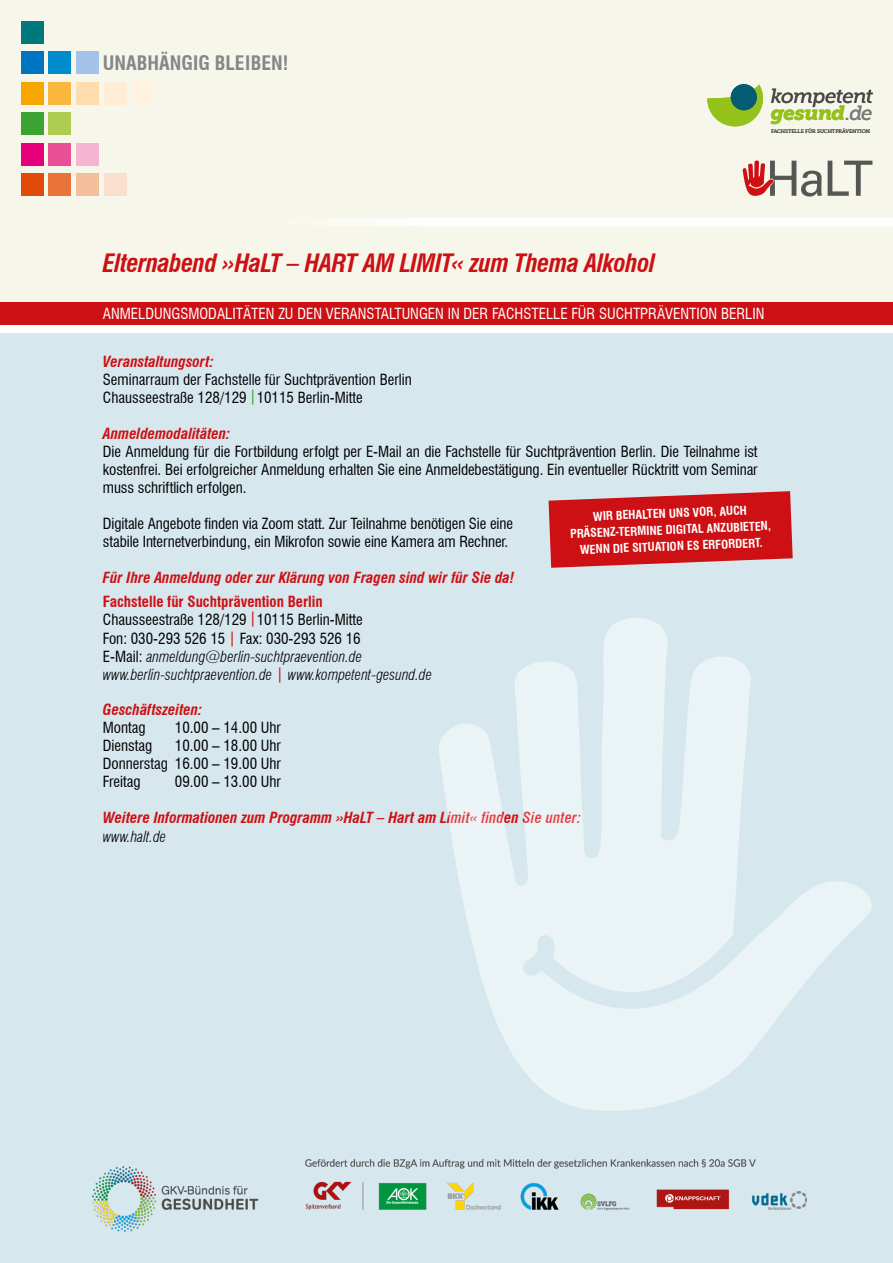
<style>
.page{position:relative;width:893px;height:1263px;background:#f7f6eb}
.page>*{position:absolute;margin:0;border:0;box-sizing:border-box;transform-origin:0 0}
.t1{font:italic 700 condensed 24.75px "Swiss 721 BT";letter-spacing:-.02em;color:#cd1013}
.t2{font:italic 20.4px "Museo Slab 500";letter-spacing:-.04em;color:#484847}
.t3{font:italic 20.4px "Museo Slab 900";letter-spacing:-.03em;color:#94c11a}
.t4{font:700 condensed 19.5px "Swiss 721 BT";color:#868786}
.t5{font:condensed 15px/18px "Swiss 721 BT";color:#000}
.t6{font:italic 700 condensed 15px "Swiss 721 BT";color:#cd1013}
.t7{font:italic 300 condensed 15px/18px "Swiss 721 BT";color:#000}
.t8{font:condensed 15px "Swiss 721 BT";color:#fff}
.t9{font:700 condensed 12px/16.5px "Swiss 721 BT";color:#fff;text-align:center}
.t10{font:5.1px "Museo Slab 500";letter-spacing:-.02em;color:#484847}
.s1{font-family:"Museo Slab 500";color:#7a7b7a}
.s2{color:#3ca432}
.s3{font-weight:700;color:#cd1013}
.s4{color:#cd1013}
.s5{font-weight:400;font-style:normal}
.s6{font-weight:400;font-style:normal;color:#cd1013}
</style>
<div class="page">
<div style="left:0;top:312px;width:893px;height:951px;background:#d7e7ee"></div>
<div style="left:0;top:325px;width:893px;height:8px;background:#fff"></div>
<div style="left:0;top:302px;width:893px;height:22px;background:#cd1013"></div>
<div style="left:0;top:218px;width:893px;height:8px;background:#fff"></div>
<div style="left:0;top:218px;width:459px;height:10px;background:#f7f6eb"></div>
<div style="left:21px;top:21px;width:22px;height:22px;background:#00797c"></div>
<div style="left:21px;top:52px;width:22px;height:22px;background:#0074be"></div>
<div style="left:49px;top:52px;width:22px;height:22px;background:#008bcd"></div>
<div style="left:76px;top:52px;width:23px;height:22px;background:#a3c3e8"></div>
<div style="left:21px;top:82px;width:22px;height:22px;background:#f7a600"></div>
<div style="left:49px;top:82px;width:22px;height:22px;background:#fab841"></div>
<div style="left:104px;top:82px;width:22px;height:22px;background:#feeed6"></div>
<div style="left:76px;top:82px;width:23px;height:22px;background:#fedcab"></div>
<div style="left:132px;top:82px;width:22px;height:22px;background:#fff2e0"></div>
<div style="left:21px;top:113px;width:22px;height:22px;background:#3ca432"></div>
<div style="left:49px;top:113px;width:22px;height:22px;background:#aecc52"></div>
<div style="left:21px;top:143px;width:22px;height:22px;background:#e5007c"></div>
<div style="left:49px;top:143px;width:22px;height:22px;background:#ea5097"></div>
<div style="left:76px;top:143px;width:23px;height:22px;background:#f5b4d2"></div>
<div style="left:21px;top:173px;width:22px;height:22px;background:#e04b09"></div>
<div style="left:49px;top:173px;width:22px;height:22px;background:#e8743a"></div>
<div style="left:76px;top:173px;width:23px;height:22px;background:#f5be9b"></div>
<div style="left:104px;top:173px;width:22px;height:22px;background:#fbdfcd"></div>
<svg style="left:549px;top:491px;width:244px;height:77px"></svg>
<svg style="left:707px;top:85px;width:56px;height:41px"></svg>
<div style="left:731px;top:84px;width:26px;height:26px;background:#035c72;border-radius:50%"></div>
<svg style="left:828px;top:161px;width:44px;height:35px"></svg>
<svg style="left:743px;top:160px;width:79px;height:37px"></svg>
<svg style="left:439px;top:618px;width:433px;height:493px;fill:#eaf3f6"></svg>
<img style="left:92px;top:1160px;width:715px;height:72px">
<h3 class="t4" style="left:103px;top:51px;width:187px">UNABHÄNGIG BLEIBEN!</h3>
<h1 class="t1" style="left:103px;top:248px;width:554px">Elternabend »HaLT – HART AM LIMIT« zum Thema Alkohol</h1>
<h2 class="t2" style="left:771px;top:84px;width:104px">kompetent</h2>
<h2 class="t3" style="left:771px;top:101px;width:103px">gesund<span class="s1">.de</span></h2>
<p class="t10" style="left:771px;top:129px;width:100px">FACHSTELLE FÜR SUCHTPRÄVENTION</p>
<p class="t8" style="left:103px;top:305px;width:663px">ANMELDUNGSMODALITÄTEN ZU DEN VERANSTALTUNGEN IN DER FACHSTELLE FÜR SUCHTPRÄVENTION BERLIN</p>
<p class="t6" style="left:103px;top:352px;width:112px">Veranstaltungsort:</p>
<p class="t5" style="left:103px;top:370px;width:310px">Seminarraum der Fachstelle für Suchtprävention Berlin<br>Chausseestraße 128/129 <span class="s2">|</span>10115 Berlin-Mitte</p>
<p class="t6" style="left:103px;top:424px;width:129px">Anmeldemodalitäten:</p>
<p class="t5" style="left:103px;top:442px;width:656px;text-align:justify">Die Anmeldung für die Fortbildung erfolgt per E-Mail an die Fachstelle für Suchtprävention Berlin. Die Teilnahme ist kostenfrei. Bei erfolgreicher Anmeldung erhalten Sie eine Anmeldebestätigung. Ein eventueller Rücktritt vom Seminar muss schriftlich erfolgen.</p>
<p class="t5" style="left:103px;top:514px;width:412px">Digitale Angebote finden via Zoom statt. Zur Teilnahme benötigen Sie eine stabile Internetverbindung, ein Mikrofon sowie eine Kamera am Rechner.</p>
<p class="t6" style="left:103px;top:568px;width:413px">Für Ihre Anmeldung oder zur Klärung von Fragen sind wir für Sie da!</p>
<p class="t5" style="left:103px;top:592px;width:261px"><span class="s3">Fachstelle für Suchtprävention Berlin<br></span>Chausseestraße 128/129 <span class="s4">|</span>10115 Berlin-Mitte</p>
<p class="t7" style="left:103px;top:630px;width:331px"><span class="s5">Fon: 030-293 526 15</span> <span class="s6">|</span> <span class="s5">Fax: 030-293 526 16<br>E-Mail:</span> anmeldung@berlin-suchtpraevention.de www.berlin-suchtpraevention.de <span class="s6">|</span> www.kompetent-gesund.de</p>
<p class="t6" style="left:103px;top:700px;width:101px">Geschäftszeiten:</p>
<p class="t5" style="left:103px;top:718px;width:44px">Montag</p>
<p class="t5" style="left:175px;top:718px;width:108px">10.00 – 14.00 Uhr</p>
<p class="t5" style="left:103px;top:736px;width:51px">Dienstag</p>
<p class="t9" style="left:569px;top:508px;width:202px;rotate:-2deg">WIR BEHALTEN UNS VOR, AUCH<br>PRÄSENZ-TERMINE DIGITAL ANZUBIETEN,<br>WENN DIE SITUATION ES ERFORDERT.</p>
<p class="t5" style="left:103px;top:736px;width:180px;text-align:justify;text-indent:72px">10.00 – 18.00 Uhr Donnerstag 16.00 – 19.00 Uhr Freitag</p>
<p class="t5" style="left:175px;top:772px;width:108px">09.00 – 13.00 Uhr</p>
<p class="t6" style="left:103px;top:808px;width:480px">Weitere Informationen zum Programm »HaLT – Hart am Limit« finden Sie unter:</p>
<p class="t7" style="left:103px;top:828px;width:65px">www.halt.de</p>
</div>
